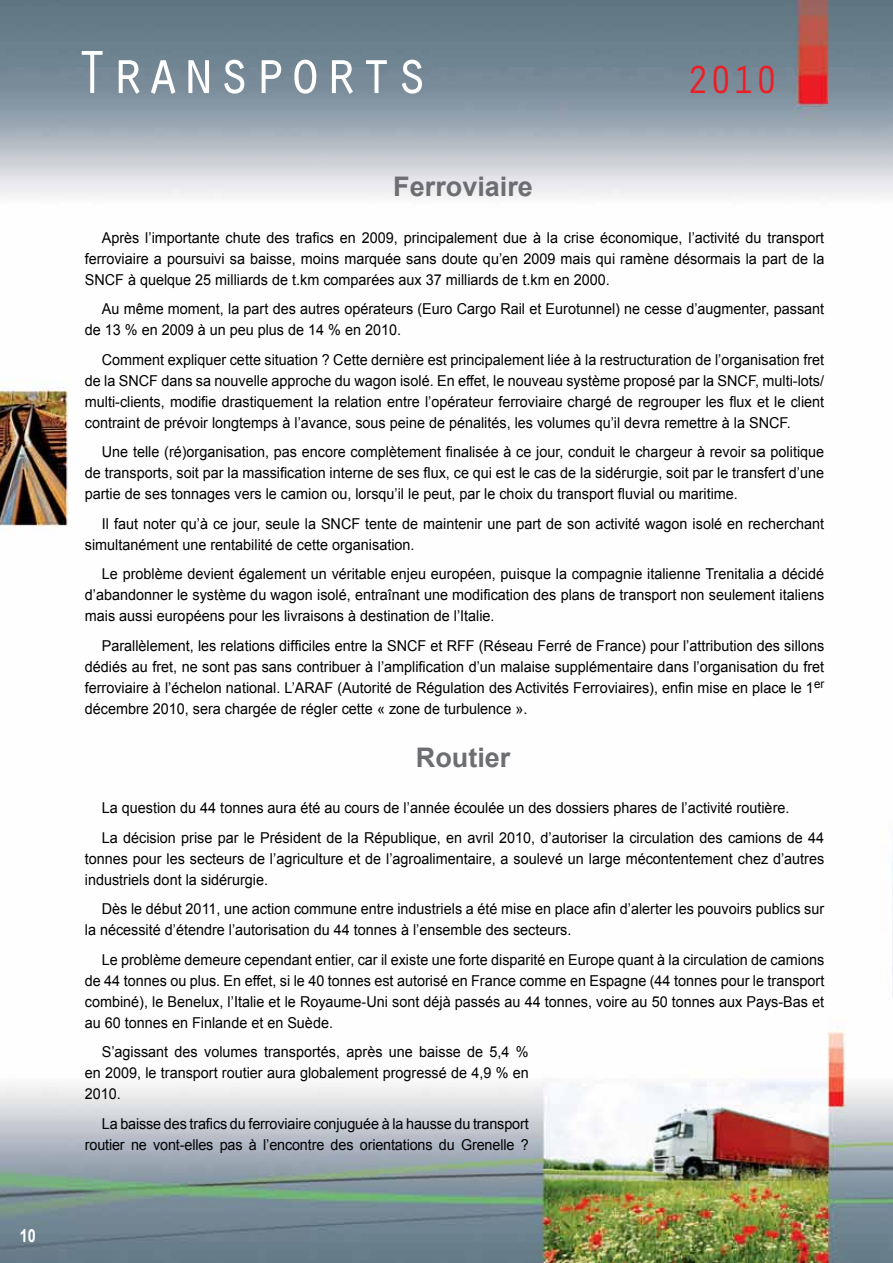
<style>
.page{position:relative;width:893px;height:1263px;background:#fff}
.page>*{position:absolute;margin:0;border:0;box-sizing:border-box;transform-origin:0 0}
.t1{font:63px "Orator Std";color:#fff;scale:.94 1}
.t2{font:40.5px "Orator Std";color:#ed1d24;scale:.94 1}
.t3{font:700 27px "Arial";color:#6d6e71}
.t4{font:700 18px "Arial";color:#fff;scale:.8 1}
.t5{font:15px/21px "Arial";color:#000;text-align:justify;scale:.96 1}
</style>
<div class="page">
<img style="left:0;top:0;width:893px;height:1263px">
<p class="t4" style="left:20px;top:1225px;width:22px">10</p>
<h1 class="t1" style="left:74px;top:27px;width:379px">Transports</h1>
<h2 class="t2" style="left:687px;top:51px;width:99px">2010</h2>
<h3 class="t3" style="left:393px;top:171px;width:141px">Ferroviaire</h3>
<p class="t5" style="left:85px;top:227px;width:772px;text-indent:17px">Après l’importante chute des trafics en 2009, principalement due à la crise économique, l’activité du transport ferroviaire a poursuivi sa baisse, moins marquée sans doute qu’en 2009 mais qui ramène désormais la part de la SNCF à quelque 25 milliards de t.km comparées aux 37 milliards de t.km en 2000.</p>
<p class="t5" style="left:85px;top:298px;width:772px;text-indent:17px">Au même moment, la part des autres opérateurs (Euro Cargo Rail et Eurotunnel) ne cesse d’augmenter, passant de 13 % en 2009 à un peu plus de 14 % en 2010.</p>
<p class="t5" style="left:85px;top:349px;width:772px;text-indent:17px">Comment expliquer cette situation ? Cette dernière est principalement liée à la restructuration de l’organisation fret de la SNCF dans sa nouvelle approche du wagon isolé. En effet, le nouveau système proposé par la SNCF, multi-lots/ multi-clients, modifie drastiquement la relation entre l’opérateur ferroviaire chargé de regrouper les flux et le client contraint de prévoir longtemps à l’avance, sous peine de pénalités, les volumes qu’il devra remettre à la SNCF.</p>
<p class="t5" style="left:85px;top:441px;width:772px;text-indent:17px">Une telle (ré)organisation, pas encore complètement finalisée à ce jour, conduit le chargeur à revoir sa politique de transports, soit par la massification interne de ses flux, ce qui est le cas de la sidérurgie, soit par le transfert d’une partie de ses tonnages vers le camion ou, lorsqu’il le peut, par le choix du transport fluvial ou maritime.</p>
<p class="t5" style="left:85px;top:513px;width:772px;text-indent:17px">Il faut noter qu’à ce jour, seule la SNCF tente de maintenir une part de son activité wagon isolé en recherchant simultanément une rentabilité de cette organisation.</p>
<p class="t5" style="left:85px;top:563px;width:772px;text-indent:17px">Le problème devient également un véritable enjeu européen, puisque la compagnie italienne Trenitalia a décidé d’abandonner le système du wagon isolé, entraînant une modification des plans de transport non seulement italiens mais aussi européens pour les livraisons à destination de l’Italie.</p>
<p class="t5" style="left:85px;top:635px;width:772px;text-indent:17px">Parallèlement, les relations difficiles entre la SNCF et RFF (Réseau Ferré de France) pour l’attribution des sillons dédiés au fret, ne sont pas sans contribuer à l’amplification d’un malaise supplémentaire dans l’organisation du fret ferroviaire à l’échelon national. L’ARAF (Autorité de Régulation des Activités Ferroviaires), enfin mise en place le 1<sup>er </sup>décembre 2010, sera chargée de régler cette « zone de turbulence ».</p>
<h3 class="t3" style="left:416px;top:742px;width:96px">Routier</h3>
<p class="t5" style="left:102px;top:793px;width:754px;line-height:29.5px">La question du 44 tonnes aura été au cours de l’année écoulée un des dossiers phares de l’activité routière.<br>La décision prise par le Président de la République, en avril 2010, d’autoriser la circulation des camions de 44</p>
<p class="t5" style="left:85px;top:848px;width:772px">tonnes pour les secteurs de l’agriculture et de l’agroalimentaire, a soulevé un large mécontentement chez d’autres industriels dont la sidérurgie.</p>
<p class="t5" style="left:85px;top:898px;width:772px;text-indent:17px">Dès le début 2011, une action commune entre industriels a été mise en place afin d’alerter les pouvoirs publics sur la nécessité d’étendre l’autorisation du 44 tonnes à l’ensemble des secteurs.</p>
<p class="t5" style="left:85px;top:949px;width:772px;text-indent:17px">Le problème demeure cependant entier, car il existe une forte disparité en Europe quant à la circulation de camions de 44 tonnes ou plus. En effet, si le 40 tonnes est autorisé en France comme en Espagne (44 tonnes pour le transport combiné), le Benelux, l’Italie et le Royaume-Uni sont déjà passés au 44 tonnes, voire au 50 tonnes aux Pays-Bas et au 60 tonnes en Finlande et en Suède.</p>
<p class="t5" style="left:85px;top:1041px;width:464px;text-indent:17px">S’agissant des volumes transportés, après une baisse de 5,4 % en 2009, le transport routier aura globalement progressé de 4,9 % en 2010.</p>
<p class="t5" style="left:85px;top:1113px;width:464px;text-align:right">La baisse des trafics du ferroviaire conjuguée à la hausse du transport routier ne vont-elles pas à l’encontre des orientations du Grenelle ?</p>
</div>
